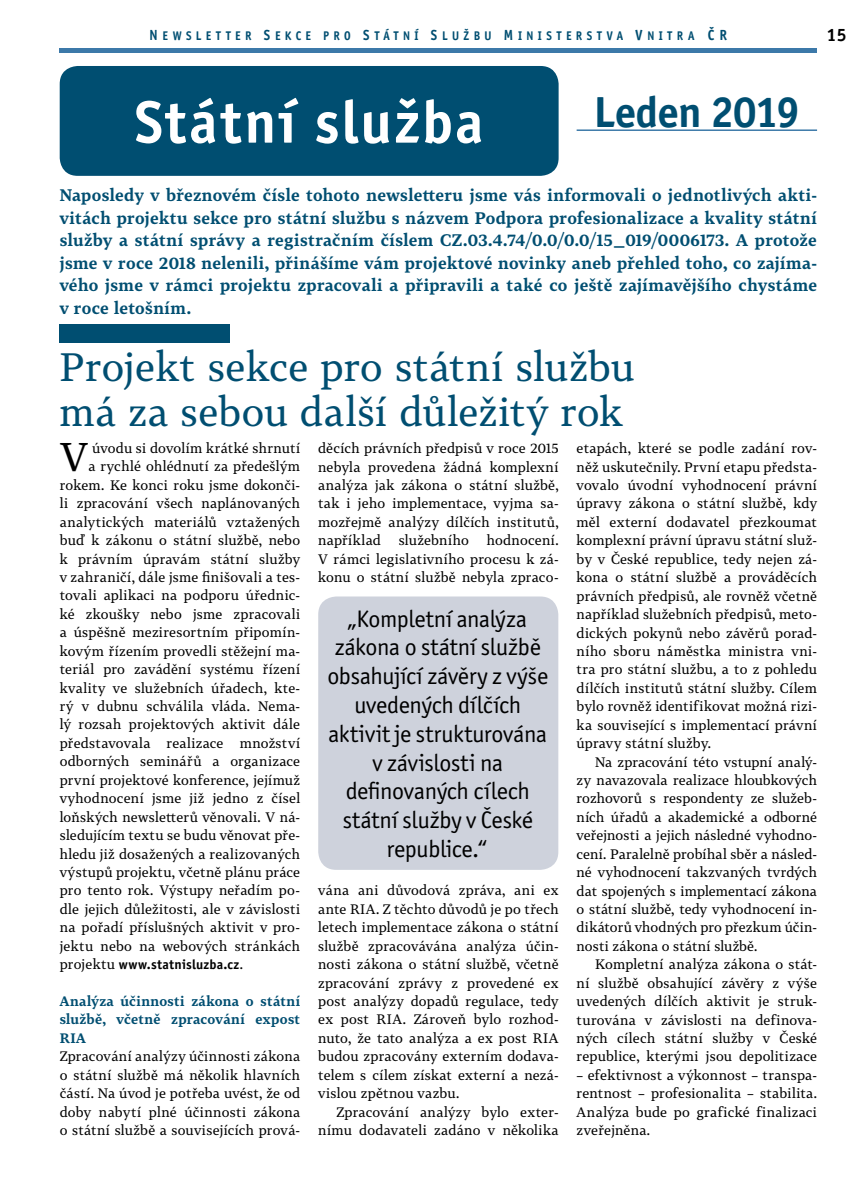
<style>
.page{position:relative;width:868px;height:1191px;background:#fff}
.page>*{position:absolute;margin:0;border:0;box-sizing:border-box;transform-origin:0 0}
.t1{font:700 60px "Officina Sans Itc TOT";color:#fff}
.t2{font:700 43.5px "Officina Sans Itc TOT";letter-spacing:-.02em;color:#004e71}
.t3{font:39.45px "Tabac G3";color:#000}
.t4{font:39px/45px "Tabac G3";letter-spacing:.01em;color:#004e71}
.t5{font:24px/28.8px "Officina Sans Itc TOT";letter-spacing:-.01em;color:#000;text-align:center}
.t6{font:700 18px "Officina Sans Itc TOT";color:#000}
.t7{font:700 16.5px/22.5px "Tabac G3";letter-spacing:.02em;color:#004e71;text-align:justify}
.t8{font:13.5px/18.5px "Tabac G3";letter-spacing:.02em;color:#000;text-align:justify}
.t9{font:700 13.5px/18.5px "Tabac G3";letter-spacing:.02em;color:#004e71;text-align:justify}
.t10{font:700 13.5px "Officina Sans Itc TOT";letter-spacing:.02em;color:#000}
.t11{font:700 12.6px "Officina Sans Itc TOT";letter-spacing:.385em;color:#004e71;scale:.91 1}
.s1{font-size:14.7px}
.s2{font-family:"Tabac G3";font-weight:400}
</style>
<div class="page">
<hr style="left:576px;top:129px;width:241px;height:2px;background:#3c79a9">
<div style="left:60px;top:66px;width:498px;height:110px;background:#004e71;border-radius:18px"></div>
<hr style="left:60px;top:48px;width:757px;height:4px;background:#3c79a9">
<div style="left:60px;top:324px;width:170px;height:18px;background:#004e71"></div>
<div style="left:318px;top:596px;width:240px;height:274px;background:#ced2dc;border-radius:18px"></div>
<p class="t11" style="left:149px;top:28px;width:636px"><span class="s1">N</span>EWSLETTER <span class="s1">S</span>EKCE PRO <span class="s1">S</span>TÁTNÍ <span class="s1">S</span>LUŽBU <span class="s1">M</span>INISTERSTVA <span class="s1">V</span>NITRA <span class="s1">ČR</span></p>
<h3 class="t6" style="left:826px;top:23px;width:21px">15</h3>
<h1 class="t1" style="left:135px;top:85px;width:350px">Státní služba</h1>
<h2 class="t2" style="left:593px;top:85px;width:207px">Leden 2019</h2>
<p class="t7" style="left:60px;top:184px;width:758px">Naposledy v březnovém čísle tohoto newsletteru jsme vás informovali o jednotlivých akti&shy;vitách projektu sekce pro státní službu s názvem Podpora profesionalizace a kvality státní služby a státní správy a registračním číslem CZ.03.4.74/0.0/0.0/15_019/0006173. A protože jsme v roce 2018 nelenili, přinášíme vám projektové novinky aneb přehled toho, co zajíma&shy;vého jsme v rámci projektu zpracovali a připravili a také co ještě zajímavějšího chystáme v roce letošním.</p>
<h3 class="t4" style="left:60px;top:344px;width:576px">Projekt sekce pro státní službu má za sebou další důležitý rok</h3>
<p class="t8" style="left:60px;top:438px;width:242px;text-align:right">úvodu si dovolím krátké shrnutí<br>a rychlé ohlédnutí za předešlým rokem. Ke konci roku jsme dokonči&shy;li zpracování všech naplánovaných analytických materiálů vztažených buď k zákonu o státní službě, nebo k právním úpravám státní služby v zahraničí, dále jsme finišovali a tes&shy;tovali aplikaci na podporu úřednic&shy;ké zkoušky nebo jsme zpracovali a úspěšně meziresortním připomín&shy;kovým řízením provedli stěžejní ma&shy;teriál pro zavádění systému řízení kvality ve služebních úřadech, kte&shy;rý v dubnu schválila vláda. Nema&shy;lý rozsah projektových aktivit dále představovala realizace množství odborných seminářů a organizace první projektové konference, jejímuž vyhodnocení jsme již jedno z čísel loňských newsletterů věnovali. V ná&shy;sledujícím textu se budu věnovat pře&shy;hledu již dosažených a realizovaných výstupů projektu, včetně plánu práce pro tento rok. Výstupy neřadím po&shy;dle jejich důležitosti, ale v závislosti na pořadí příslušných aktivit v pro&shy;jektu nebo na webových stránkách</p>
<p class="t10" style="left:60px;top:956px;width:185px"><span class="s2">projektu</span> www.statnisluzba.cz<span class="s2">.</span></p>
<p class="t9" style="left:60px;top:991px;width:242px">Analýza účinnosti zákona o státní službě, včetně zpracování expost RIA</p>
<p class="t8" style="left:60px;top:1047px;width:242px">Zpracování analýzy účinnosti zákona o státní službě má několik hlavních částí. Na úvod je potřeba uvést, že od doby nabytí plné účinnosti zákona o státní službě a souvisejících prová-</p>
<h3 class="t3" style="left:60px;top:430px;width:30px">V</h3>
<p class="t8" style="left:318px;top:439px;width:242px">děcích právních předpisů v roce 2015 nebyla provedena žádná komplexní analýza jak zákona o státní službě, tak i jeho implementace, vyjma sa&shy;mozřejmě analýzy dílčích institutů, například</p>
<p class="t8" style="left:318px;top:531px;width:242px;text-indent:168px">hodnocení.<br>V rámci legislativního procesu k zá&shy;konu o státní službě nebyla zpraco-</p>
<p class="t8" style="left:398px;top:531px;width:72px">služebního</p>
<h3 class="t5" style="left:327px;top:604px;width:222px">„Kompletní analýza zákona o státní službě obsahující závěry z výše uvedených dílčích aktivit je strukturována v závislosti na definovaných cílech státní služby v České republice.“</h3>
<p class="t8" style="left:318px;top:881px;width:242px">vána ani důvodová zpráva, ani ex ante RIA. Z těchto důvodů je po třech letech implementace zákona o státní službě zpracovávána analýza účin&shy;nosti zákona o státní službě, včetně zpracování zprávy z provedené ex post analýzy dopadů regulace, tedy ex post RIA. Zároveň bylo rozhod&shy;nuto, že tato analýza a ex post RIA budou zpracovány externím dodava&shy;telem s cílem získat externí a nezá&shy;vislou zpětnou vazbu.</p>
<p class="t8" style="left:318px;top:1102px;width:242px;text-align:right">Zpracování analýzy bylo exter&shy;nímu dodavateli zadáno v několika</p>
<p class="t8" style="left:576px;top:439px;width:242px">etapách, které se podle zadání rov&shy;něž uskutečnily. První etapu předsta&shy;vovalo úvodní vyhodnocení právní úpravy zákona o státní službě, kdy měl externí dodavatel přezkoumat komplexní právní úpravu státní služ&shy;by v České republice, tedy nejen zá&shy;kona o státní službě a prováděcích právních předpisů, ale rovněž včetně například služebních předpisů, meto&shy;dických pokynů nebo závěrů porad&shy;ního sboru náměstka ministra vni&shy;tra pro státní službu, a to z pohledu dílčích institutů státní služby. Cílem bylo rovněž identifikovat možná rizi&shy;ka související s implementací právní úpravy státní služby.</p>
<p class="t8" style="left:576px;top:752px;width:242px;text-indent:18px">Na zpracování této vstupní analý&shy;zy navazovala realizace hloubkových rozhovorů s respondenty ze služeb&shy;ních úřadů a akademické a odborné veřejnosti a jejich následné vyhodno&shy;cení. Paralelně probíhal sběr a násled&shy;né vyhodnocení takzvaných tvrdých dat spojených s implementací zákona o státní službě, tedy vyhodnocení in&shy;dikátorů vhodných pro přezkum účin&shy;nosti zákona o státní službě.</p>
<p class="t8" style="left:576px;top:955px;width:242px;text-indent:18px">Kompletní analýza zákona o stát&shy;ní službě obsahující závěry z výše uvedených dílčích aktivit je struk&shy;turována v závislosti na definova&shy;ných cílech státní služby v České republice, kterými jsou depolitizace</p>
<p class="t8" style="left:576px;top:1065px;width:242px">– efektivnost a výkonnost – transpa&shy;rentnost – profesionalita – stabilita.<br>Analýza bude po grafické finalizaci zveřejněna.</p>
</div>
